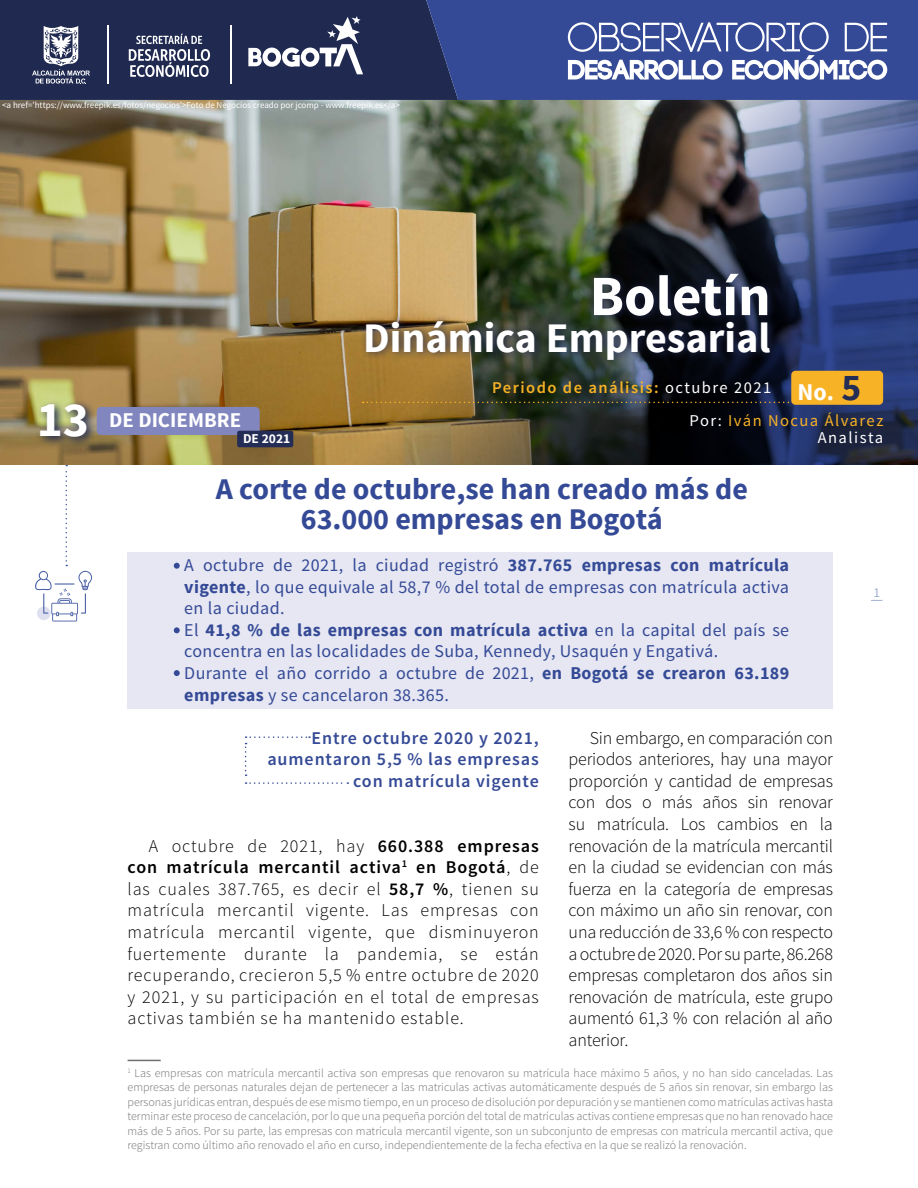
<style>
.page{position:relative;width:918px;height:1188px;background:#fff}
.page>*{position:absolute;margin:0;border:0;box-sizing:border-box;transform-origin:0 0}
.t1{font:700 57px "Source Sans Pro";color:#fff}
.t2{font:700 49.5px "Source Sans Pro";color:#fff}
.t3{font:700 42px "Source Sans Pro";color:#fff}
.t4{font:700 37.5px "Source Sans Pro";color:#242d56}
.t5{font:700 30px/30px "Source Sans Pro";color:#354a96;text-align:center}
.t6{font:700 24px "Source Sans Pro";color:#fff}
.t7{font:700 21px "Source Sans Pro";color:#fff}
.t8{font:300 18px/21.6px "Source Sans Pro";letter-spacing:.01em;color:#000;text-align:justify}
.t9{font:18px/21.6px "Source Sans Pro";letter-spacing:.02em;color:#354a96}
.t10{font:600 18px/21.6px "Source Sans Pro";letter-spacing:.05em;color:#354a96;text-align:right}
.t11{font:600 16.5px "Source Sans Pro";letter-spacing:.09em;color:#f7b225}
.t12{font:16.5px/16.5px "Source Sans Pro";letter-spacing:.09em;color:#f7b225;text-align:right}
.t13{font:700 13.5px "Source Sans Pro";color:#fff}
.t14{font:13.5px "Source Sans Pro";color:#a3afd2}
.t15{font:300 12px/14.4px "Source Sans Pro";color:#706f6f;text-align:justify}
.t16{font:9px "Source Sans Pro";color:#fff}
.s1{font-weight:400;color:#fff}
.s2{color:#fff}
.s3{font-weight:700}
.s4{font-weight:600}
</style>
<div class="page">
<img style="left:0;top:100px;width:918px;height:365px">
<img style="left:110px;top:100px;width:808px;height:364px">
<div style="left:791px;top:371px;width:92px;height:34px;background:#f7b225;border-radius:4px"></div>
<div style="left:0;top:0;width:426px;height:100px;background:#202a51"></div>
<div style="left:426px;top:0;width:492px;height:100px;background:#354a96"></div>
<svg style="left:32px;top:26px;width:58px;height:58px"></svg>
<svg style="left:248px;top:16px;width:115px;height:58px"></svg>
<hr style="left:230px;top:26px;width:1px;height:58px;background:#fff">
<hr style="left:107px;top:26px;width:1px;height:58px;background:#fff">
<svg style="left:129px;top:34px;width:81px;height:43px"></svg>
<svg style="left:568px;top:22px;width:319px;height:58px"></svg>
<svg style="left:35px;top:465px;width:57px;height:156px"></svg>
<div style="left:128px;top:553px;width:705px;height:156px;background:#e6e7f3"></div>
<svg style="left:363px;top:402px;width:429px;height:1px"></svg>
<svg style="left:36px;top:399px;width:62px;height:49px;background:#888360"></svg>
<div style="left:588px;top:266px;width:190px;height:59px;background:#242d56;opacity:.8"></div>
<div style="left:360px;top:314px;width:420px;height:54px;background:#242d56;opacity:.8"></div>
<svg style="left:174px;top:563px;width:6px;height:6px"></svg>
<svg style="left:174px;top:627px;width:6px;height:6px"></svg>
<svg style="left:174px;top:670px;width:6px;height:6px"></svg>
<div style="left:97px;top:407px;width:163px;height:28px;background:#8186be;border-radius:4px"></div>
<div style="left:237px;top:431px;width:56px;height:16px;background:#242d56;border-radius:2px"></div>
<svg style="left:246px;top:782px;width:102px;height:2px"></svg>
<svg style="left:245px;top:736px;width:65px;height:40px"></svg>
<hr style="left:128px;top:1060px;width:33px;height:1px;background:#706f6f">
<p class="t16" style="left:2px;top:99px;width:399px">&lt;a href=’https://www.freepik.es/fotos/negocios’&gt;Foto de Negocios creado por jcomp - www.freepik.es&lt;/a&gt;</p>
<h2 class="t2" style="left:37px;top:388px;width:54px">13</h2>
<p class="t7" style="left:109px;top:407px;width:134px">DE DICIEMBRE</p>
<p class="t13" style="left:243px;top:430px;width:49px">DE 2021</p>
<h1 class="t1" style="left:590px;top:260px;width:183px">Boletín</h1>
<h3 class="t3" style="left:363px;top:311px;width:409px">Dinámica Empresarial</h3>
<p class="t11" style="left:492px;top:377px;width:281px">Periodo de análisis: <span class="s1">octubre 2021</span></p>
<h3 class="t6" style="left:798px;top:377px;width:38px">No.</h3>
<h3 class="t4" style="left:842px;top:364px;width:21px">5</h3>
<p class="t12" style="left:690px;top:413px;width:195px"><span class="s2">Por:</span> Iván Nocua Álvarez<br><span class="s2">Analista</span></p>
<h3 class="t5" style="left:216px;top:475px;width:534px">A corte de octubre,se han creado más de<br>63.000 empresas en Bogotá</h3>
<p class="t9" style="left:184px;top:555px;width:606px">A octubre de 2021, la ciudad registró <span class="s3">387.765 empresas con matrícula vigente</span>, lo que equivale al 58,7 % del total de empresas con matrícula activa en la ciudad.<br>El <span class="s3">41,8 % de las empresas con matrícula activa</span> en la capital del país se concentra en las localidades de Suba, Kennedy, Usaquén y Engativá.<br>Durante el año corrido a octubre de 2021, <span class="s3">en Bogotá se crearon 63.189 empresas</span> y se cancelaron 38.365.</p>
<p class="t8" style="left:569px;top:727px;width:266px;text-indent:21px">Sin embargo, en comparación con periodos anteriores, hay una mayor proporción y cantidad de empresas con dos o más años sin renovar su matrícula. Los cambios en la renovación de la matrícula mercantil en la ciudad se evidencian con más fuerza en la categoría de empresas con máximo un año sin renovar, con una reducción de 33,6 % con respecto a octubre de 2020. Por su parte, 86.268 empresas completaron dos años sin renovación de matrícula, este grupo aumentó 61,3 % con relación al año anterior.</p>
<p class="t10" style="left:267px;top:727px;width:273px">Entre octubre 2020 y 2021, aumentaron 5,5 % las empresas con matrícula vigente</p>
<p class="t8" style="left:128px;top:835px;width:413px;text-indent:21px">A octubre de 2021, hay <span class="s4">660.388 empresas con matrícula mercantil activa</span><sup>1</sup> <span class="s4">en Bogotá</span>, de las cuales 387.765, es decir el <span class="s4">58,7 %</span>, tienen su matrícula mercantil vigente. Las empresas con matrícula mercantil vigente, que disminuyeron fuertemente durante la pandemia, se están recuperando, crecieron 5,5 % entre octubre de 2020 y 2021, y su participación en el total de empresas activas también se ha mantenido estable.</p>
<p class="t15" style="left:128px;top:1066px;width:707px"><sup>1</sup> Las empresas con matrícula mercantil activa son empresas que renovaron su matrícula hace máximo 5 años, y no han sido canceladas. Las empresas de personas naturales dejan de pertenecer a las matriculas activas automáticamente después de 5 años sin renovar, sin embargo las personas jurídicas entran, después de ese mismo tiempo, en un proceso de disolución por depuración y se mantienen como matrículas activas hasta terminar este proceso de cancelación, por lo que una pequeña porción del total de matrículas activas contiene empresas que no han renovado hace más de 5 años. Por su parte, las empresas con matrícula mercantil vigente, son un subconjunto de empresas con matrícula mercantil activa, que registran como último año renovado el año en curso, independientemente de la fecha efectiva en la que se realizó la renovación.</p>
<p class="t14" style="left:874px;top:585px;width:8px">1</p>
</div>
